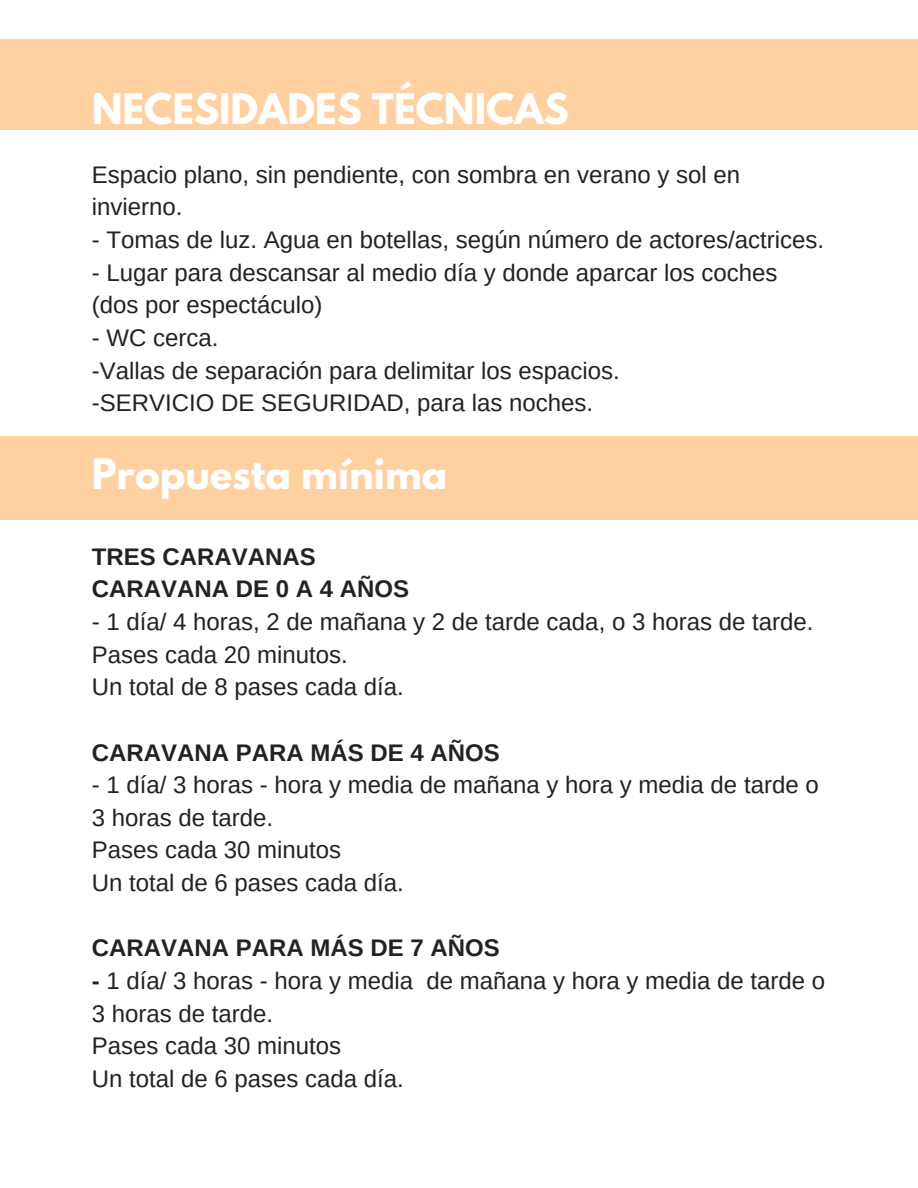
<style>
.page{position:relative;width:918px;height:1188px;background:#fff}
.page>*{position:absolute;margin:0;border:0;box-sizing:border-box;transform-origin:0 0}
.t1{font:700 37.35px "League Spartan";color:#fff}
.t2{font:24px/32.7px "Arimo";color:#222}
.t3{font:700 24px/32.7px "Arimo";color:#222}
.s1{font-weight:700}
</style>
<div class="page">
<div style="left:0;top:39px;width:918px;height:90px;background:#ffd0a0"></div>
<div style="left:0;top:437px;width:918px;height:83px;background:#ffd0a0"></div>
<h1 class="t1" style="left:92px;top:90px;width:479px">NECESIDADES TÉCNICAS</h1>
<p class="t2" style="left:92px;top:158px;width:650px">Espacio plano, sin pendiente, con sombra en verano y sol en invierno.</p>
<p class="t2" style="left:92px;top:223px;width:734px">- Tomas de luz. Agua en botellas, según número de actores/actrices.</p>
<p class="t2" style="left:92px;top:256px;width:687px">- Lugar para descansar al medio día y donde aparcar los coches (dos por espectáculo)</p>
<p class="t2" style="left:92px;top:321px;width:530px">- WC cerca.<br>-Vallas de separación para delimitar los espacios. -SERVICIO DE SEGURIDAD, para las noches.</p>
<h1 class="t1" style="left:92px;top:455px;width:357px">Propuesta mínima</h1>
<p class="t3" style="left:92px;top:540px;width:319px">TRES CARAVANAS<br>CARAVANA DE 0 A 4 AÑOS</p>
<p class="t2" style="left:92px;top:605px;width:723px">- 1 día/ 4 horas, 2 de mañana y 2 de tarde cada, o 3 horas de tarde.<br>Pases cada 20 minutos.<br>Un total de 8 pases cada día.</p>
<p class="t3" style="left:92px;top:736px;width:409px">CARAVANA PARA MÁS DE 4 AÑOS</p>
<p class="t2" style="left:92px;top:769px;width:728px">- 1 día/ 3 horas - hora y media de mañana y hora y media de tarde o<br>3 horas de tarde.<br>Pases cada 30 minutos<br>Un total de 6 pases cada día.</p>
<p class="t3" style="left:92px;top:932px;width:409px">CARAVANA PARA MÁS DE 7 AÑOS</p>
<p class="t2" style="left:92px;top:964px;width:735px"><span class="s1">-</span> 1 día/ 3 horas - hora y media de mañana y hora y media de tarde o<br>3 horas de tarde.<br>Pases cada 30 minutos<br>Un total de 6 pases cada día.</p>
</div>
